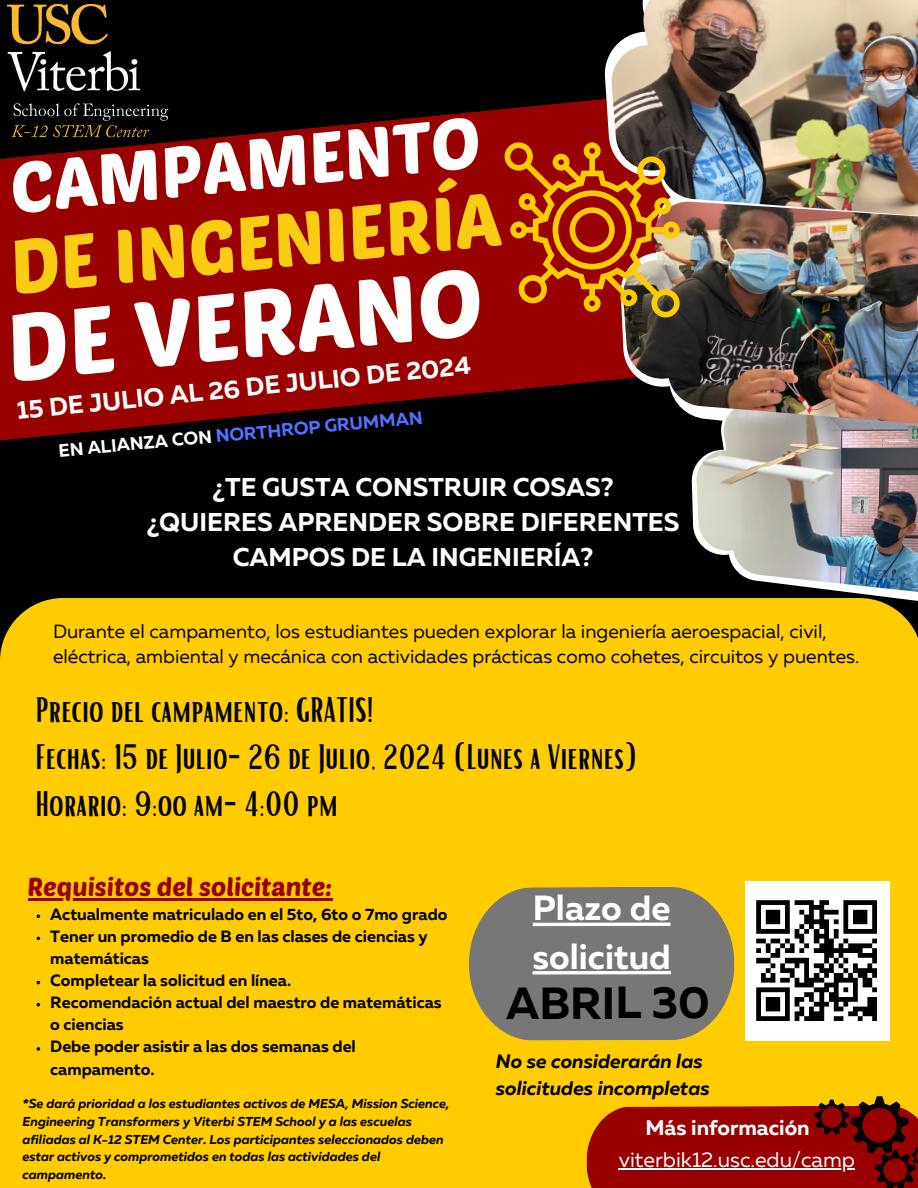
<style>
.page{position:relative;width:918px;height:1188px;background:#000}
.page>*{position:absolute;margin:0;border:0;box-sizing:border-box;transform-origin:0 0}
.t1{font:93px "Poetsen One";color:#fff}
.t2{font:74.85px "Poetsen One";color:#fbcc14}
.t3{font:70.5px "Poetsen One";color:#fff}
.t4{font:700 44.85px "Muller";color:#000}
.t5{font:700 34.8px/48.3px "Muller";color:#fff}
.t6{font:34.5px "Bright";color:#000}
.t7{font:700 25.65px/34.8px "Muller";color:#fff;text-align:center}
.t8{font:25.5px "Poetsen One";color:#900}
.t9{font:700 25.35px "Muller";color:#fff}
.t10{font:21.15px "Muller";color:#fff}
.t11{font:700 21.15px "Muller";color:#fff}
.t12{font:italic 700 19.5px/27px "Muller";color:#000}
.t13{font:19.05px/25.8px "Muller";color:#000}
.t14{font:700 18px "Muller";color:#5271ff}
.t15{font:700 16.35px/22px "Muller";color:#000}
.t16{font:italic 700 12.9px/17.7px "Muller";color:#000}
.s1{color:#fff}
</style>
<div class="page">
<svg style="left:0;top:99px;width:620px;height:342px;fill:#900"></svg>
<div style="left:0;top:598px;width:918px;height:590px;background:#fc0"></div>
<svg style="left:691px;top:464px;width:227px;height:145px;fill:#fc0"></svg>
<svg style="left:469px;top:887px;width:266px;height:154px;background:#868169"></svg>
<svg style="left:586px;top:1096px;width:332px;height:92px;background:#9c1c01"></svg>
<img style="left:610px;top:0;width:308px;height:200px">
<img style="left:697px;top:427px;width:221px;height:171px">
<img style="left:622px;top:200px;width:296px;height:227px">
<img style="left:6px;top:3px;width:178px;height:143px">
<hr style="left:28px;top:898px;width:304px;height:3px;background:#900">
<hr style="left:619px;top:1168px;width:236px;height:1px;background:#fff">
<hr style="left:533px;top:923px;width:138px;height:3px;background:#fff">
<hr style="left:532px;top:971px;width:139px;height:3px;background:#fff">
<svg style="left:37px;top:914px;width:3px;height:4px"></svg>
<svg style="left:37px;top:1047px;width:3px;height:4px"></svg>
<svg style="left:505px;top:142px;width:175px;height:175px;background:#b14c12"></svg>
<img style="left:745px;top:881px;width:144px;height:160px">
<p class="t3" style="left:6px;top:145px;width:474px;rotate:-6deg">CAMPAMENTO</p>
<p class="t2" style="left:5px;top:221px;width:494px;rotate:-6deg">DE INGENIERÍA</p>
<p class="t1" style="left:1px;top:290px;width:479px;rotate:-6deg">DE VERANO</p>
<p class="t9" style="left:16px;top:401px;width:458px;rotate:-6deg">15 DE JULIO AL 26 DE JULIO DE 2024</p>
<p class="t14" style="left:58px;top:442px;width:367px;rotate:-5deg"><span class="s1">EN ALIANZA CON</span> NORTHROP GRUMMAN</p>
<p class="t7" style="left:213px;top:472px;width:403px">¿TE GUSTA CONSTRUIR COSAS?</p>
<p class="t7" style="left:147px;top:507px;width:534px">¿QUIERES APRENDER SOBRE DIFERENTES<br>CAMPOS DE LA INGENIERÍA?</p>
<p class="t13" style="left:53px;top:620px;width:808px">Durante el campamento, los estudiantes pueden explorar la ingeniería aeroespacial, civil, eléctrica, ambiental y mecánica con actividades prácticas como cohetes, circuitos y puentes.</p>
<p class="t6" style="left:35px;top:687px;width:340px">Precio del campamento: GRATIS!</p>
<p class="t6" style="left:35px;top:734px;width:604px">Fechas: 15 de Julio- 26 de Julio, 2024 (Lunes a Viernes)</p>
<p class="t6" style="left:35px;top:782px;width:304px">Horario: 9:oo am- 4:00 pm</p>
<p class="t8" style="left:28px;top:871px;width:306px">Requisitos del solicitante:</p>
<p class="t15" style="left:50px;top:904px;width:399px">Actualmente matriculado en el 5to, 6to o 7mo grado</p>
<p class="t15" style="left:50px;top:927px;width:379px">Tener un promedio de B en las clases de ciencias y matemáticas</p>
<p class="t15" style="left:50px;top:971px;width:242px">Completear la solicitud en línea.</p>
<p class="t15" style="left:50px;top:993px;width:393px">Recomendación actual del maestro de matemáticas o ciencias</p>
<p class="t15" style="left:50px;top:1037px;width:307px">Debe poder asistir a las dos semanas del campamento.</p>
<p class="t16" style="left:22px;top:1096px;width:429px">*Se dará prioridad a los estudiantes activos de MESA, Mission Science, Engineering Transformers y Viterbi STEM School y a las escuelas afiliadas al K-12 STEM Center. Los participantes seleccionados deben estar activos y comprometidos en todas las actividades del campamento.</p>
<p class="t5" style="left:532px;top:887px;width:140px">Plazo de solicitud</p>
<p class="t4" style="left:506px;top:984px;width:205px">ABRIL 30</p>
<p class="t12" style="left:496px;top:1049px;width:216px">No se considerarán las solicitudes incompletas</p>
<p class="t11" style="left:645px;top:1119px;width:166px">Más información</p>
<p class="t10" style="left:619px;top:1151px;width:238px">viterbik12.usc.edu/camp</p>
</div>
